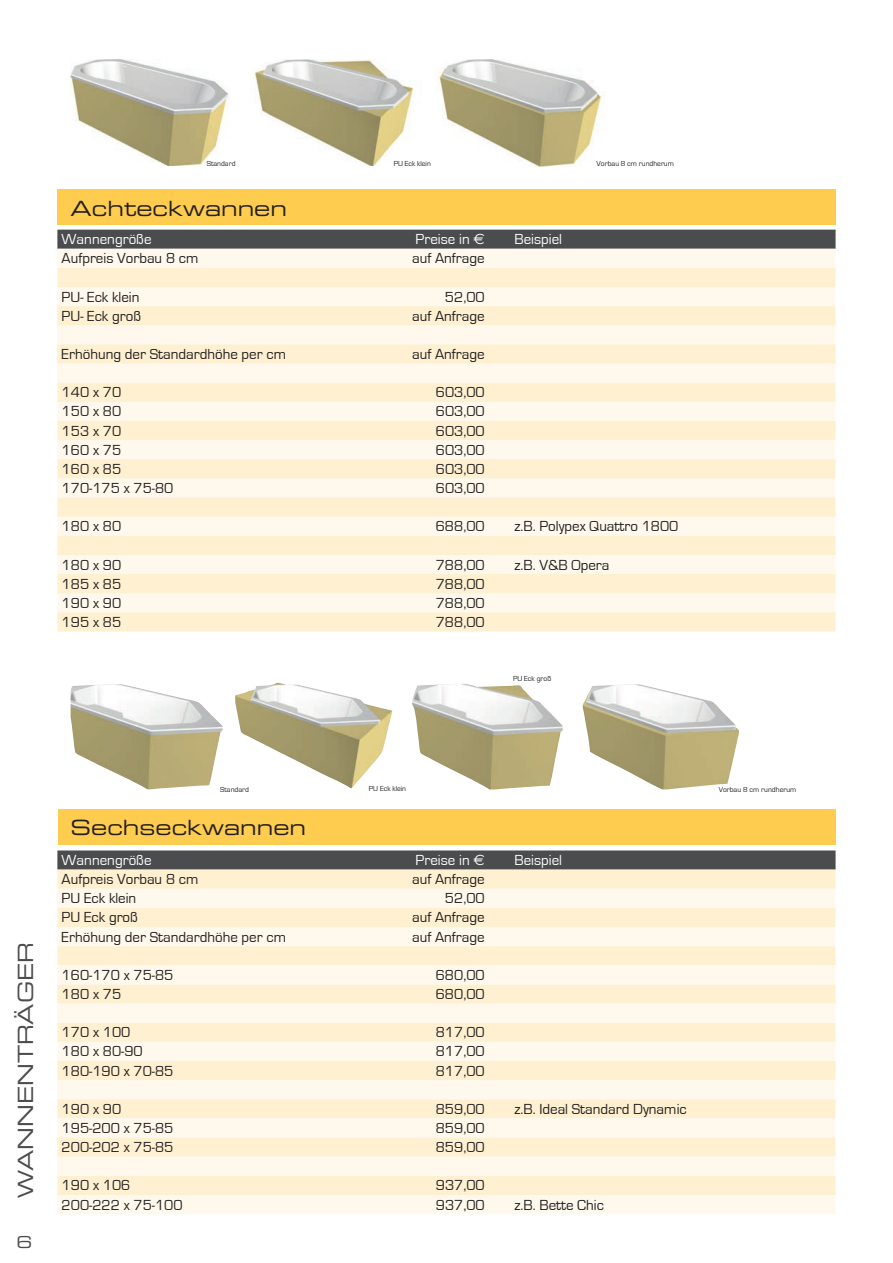
<style>
.page{position:relative;width:893px;height:1263px;background:#fff}
.page>*{position:absolute;margin:0;border:0;box-sizing:border-box;transform-origin:0 0}
.t1{font:21px "Eurostile Extended Two";color:#231f20}
.t2{font:21px "Eurostile Extended Two";color:#4b4c4d}
.t3{font:16.5px "Eurostile Extended Two";color:#4b4c4d}
.t4{font:15px "Eurostile";color:#231f20}
.t5{font:15px "Eurostile";color:#fff}
.t6{font:7.5px "Eurostile";color:#231f20}
.s1{font-family:"Euro Sans"}
</style>
<div class="page">
<div style="left:57px;top:189px;width:779px;height:35px;background:#fecc4e"></div>
<div style="left:58px;top:810px;width:778px;height:35px;background:#fecc4e"></div>
<img style="left:71px;top:59px;width:158px;height:107px">
<img style="left:254px;top:59px;width:160px;height:107px">
<img style="left:439px;top:59px;width:163px;height:107px">
<img style="left:412px;top:684px;width:151px;height:105px">
<img style="left:71px;top:684px;width:152px;height:105px">
<img style="left:235px;top:683px;width:158px;height:105px">
<img style="left:582px;top:684px;width:157px;height:105px">
<div style="left:57px;top:230px;width:779px;height:19px;background:#4b4c4d"></div>
<div style="left:57px;top:249px;width:779px;height:19px;background:#fef9ec"></div>
<svg style="left:57px;top:268px;width:779px;height:363px;background:#fef4dd"></svg>
<svg style="left:57px;top:850px;width:779px;height:20px;background:#545555"></svg>
<div style="left:57px;top:870px;width:779px;height:19px;background:#fef0d0"></div>
<svg style="left:57px;top:889px;width:779px;height:325px;background:#fef4df"></svg>
<p class="t6" style="left:207px;top:159px;width:30px">Standard</p>
<p class="t6" style="left:394px;top:159px;width:39px">PU Eck klein</p>
<p class="t6" style="left:597px;top:159px;width:79px">Vorbau 8 cm rundherum</p>
<h1 class="t1" style="left:71px;top:194px;width:218px">Achteckwannen</h1>
<p class="t5" style="left:62px;top:231px;width:91px">Wannengröße</p>
<p class="t5" style="left:416px;top:231px;width:71px">Preise in <span class="s1">€</span></p>
<p class="t5" style="left:514px;top:231px;width:49px">Beispiel</p>
<p class="t4" style="left:62px;top:250px;width:138px">Aufpreis Vorbau 8 cm</p>
<p class="t4" style="left:412px;top:250px;width:74px">auf Anfrage</p>
<p class="t4" style="left:62px;top:289px;width:79px">PU- Eck klein</p>
<p class="t4" style="left:445px;top:289px;width:41px">52,00</p>
<p class="t4" style="left:62px;top:308px;width:81px">PU- Eck groß</p>
<p class="t4" style="left:412px;top:308px;width:74px">auf Anfrage</p>
<p class="t4" style="left:62px;top:346px;width:226px">Erhöhung der Standardhöhe per cm</p>
<p class="t4" style="left:412px;top:346px;width:74px">auf Anfrage</p>
<p class="t4" style="left:62px;top:384px;width:61px">140 x 70</p>
<p class="t4" style="left:436px;top:384px;width:50px">603,00</p>
<p class="t4" style="left:62px;top:403px;width:61px">150 x 80</p>
<p class="t4" style="left:436px;top:403px;width:50px">603,00</p>
<p class="t4" style="left:62px;top:423px;width:61px">153 x 70</p>
<p class="t4" style="left:436px;top:423px;width:50px">603,00</p>
<p class="t4" style="left:62px;top:442px;width:61px">160 x 75</p>
<p class="t4" style="left:436px;top:442px;width:50px">603,00</p>
<p class="t4" style="left:62px;top:461px;width:61px">160 x 85</p>
<p class="t4" style="left:436px;top:461px;width:50px">603,00</p>
<p class="t4" style="left:62px;top:480px;width:113px">170-175 x 75-80</p>
<p class="t4" style="left:436px;top:480px;width:50px">603,00</p>
<p class="t4" style="left:62px;top:518px;width:61px">180 x 80</p>
<p class="t4" style="left:436px;top:518px;width:50px">688,00</p>
<p class="t4" style="left:514px;top:518px;width:165px">z.B. Polypex Quattro 1800</p>
<p class="t4" style="left:62px;top:556px;width:61px">180 x 90</p>
<p class="t4" style="left:436px;top:556px;width:50px">788,00</p>
<p class="t4" style="left:514px;top:556px;width:96px">z.B. V&amp;B Opera</p>
<p class="t4" style="left:62px;top:576px;width:61px">185 x 85</p>
<p class="t4" style="left:436px;top:576px;width:50px">788,00</p>
<p class="t4" style="left:62px;top:595px;width:61px">190 x 90</p>
<p class="t4" style="left:436px;top:595px;width:50px">788,00</p>
<p class="t4" style="left:62px;top:614px;width:61px">195 x 85</p>
<p class="t4" style="left:436px;top:614px;width:50px">788,00</p>
<p class="t6" style="left:513px;top:674px;width:40px">PU Eck groß</p>
<h1 class="t2" style="left:11px;top:1198px;width:258px;rotate:-90deg">WANNENTRÄGER</h1>
<p class="t3" style="left:17px;top:1230px;width:17px">6</p>
<p class="t6" style="left:220px;top:786px;width:30px">Standard</p>
<p class="t6" style="left:369px;top:785px;width:39px">PU Eck klein</p>
<h1 class="t1" style="left:71px;top:813px;width:237px">Sechseckwannen</h1>
<p class="t5" style="left:62px;top:852px;width:91px">Wannengröße</p>
<p class="t5" style="left:416px;top:852px;width:71px">Preise in <span class="s1">€</span></p>
<p class="t5" style="left:514px;top:852px;width:49px">Beispiel</p>
<p class="t4" style="left:62px;top:871px;width:138px">Aufpreis Vorbau 8 cm</p>
<p class="t4" style="left:412px;top:871px;width:74px">auf Anfrage</p>
<p class="t4" style="left:62px;top:890px;width:76px">PU Eck klein</p>
<p class="t4" style="left:445px;top:890px;width:41px">52,00</p>
<p class="t4" style="left:62px;top:909px;width:78px">PU Eck groß</p>
<p class="t4" style="left:412px;top:909px;width:74px">auf Anfrage</p>
<p class="t4" style="left:62px;top:929px;width:226px">Erhöhung der Standardhöhe per cm</p>
<p class="t4" style="left:412px;top:929px;width:74px">auf Anfrage</p>
<p class="t4" style="left:62px;top:967px;width:113px">160-170 x 75-85</p>
<p class="t4" style="left:436px;top:967px;width:50px">680,00</p>
<p class="t4" style="left:62px;top:986px;width:61px">180 x 75</p>
<p class="t4" style="left:436px;top:986px;width:50px">680,00</p>
<p class="t4" style="left:62px;top:1024px;width:70px">170 x 100</p>
<p class="t4" style="left:436px;top:1024px;width:50px">817,00</p>
<p class="t4" style="left:62px;top:1043px;width:83px">180 x 80-90</p>
<p class="t4" style="left:436px;top:1043px;width:50px">817,00</p>
<p class="t4" style="left:62px;top:1062px;width:113px">180-190 x 70-85</p>
<p class="t4" style="left:436px;top:1062px;width:50px">817,00</p>
<p class="t4" style="left:62px;top:1101px;width:61px">190 x 90</p>
<p class="t4" style="left:436px;top:1101px;width:50px">859,00</p>
<p class="t4" style="left:514px;top:1101px;width:174px">z.B. Ideal Standard Dynamic</p>
<p class="t4" style="left:62px;top:1120px;width:113px">195-200 x 75-85</p>
<p class="t4" style="left:436px;top:1120px;width:50px">859,00</p>
<p class="t4" style="left:62px;top:1139px;width:113px">200-202 x 75-85</p>
<p class="t4" style="left:436px;top:1139px;width:50px">859,00</p>
<p class="t4" style="left:62px;top:1177px;width:70px">190 x 106</p>
<p class="t4" style="left:436px;top:1177px;width:50px">937,00</p>
<p class="t4" style="left:62px;top:1196px;width:122px">200-222 x 75-100</p>
<p class="t4" style="left:436px;top:1196px;width:50px">937,00</p>
<p class="t4" style="left:514px;top:1196px;width:91px">z.B. Bette Chic</p>
<p class="t6" style="left:719px;top:785px;width:79px">Vorbau 8 cm rundherum</p>
</div>
